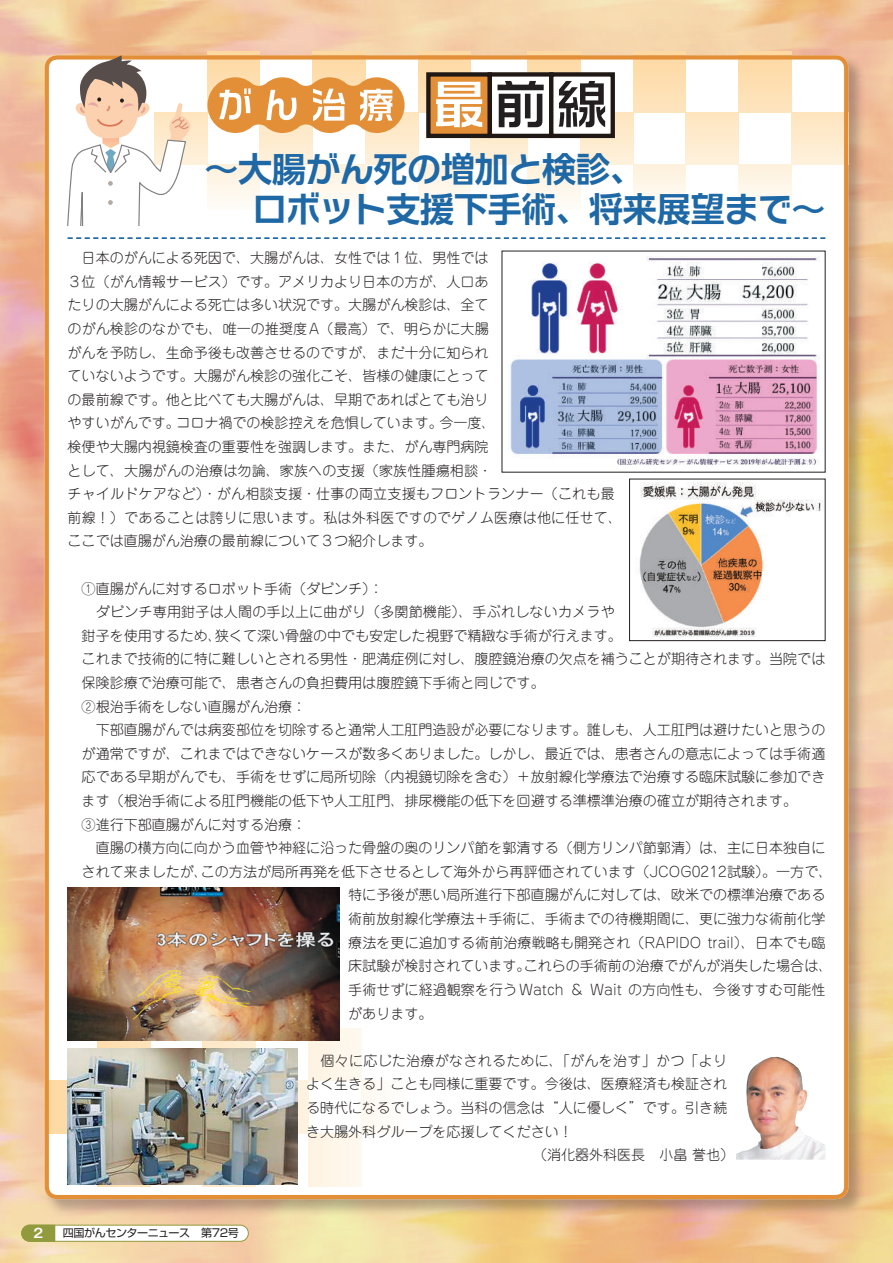
<style>
.page{position:relative;width:893px;height:1263px;background:#fff}
.page>*{position:absolute;margin:0;border:0;box-sizing:border-box;transform-origin:0 0}
.t1{font:700 34.05px/40.3px "UD Shin Go Pro De";letter-spacing:-.005em;color:#1e68a6}
.t2{font:300 14.1px/23.5px "Jun 101 Pro";color:#231f20}
.t3{font:300 14.1px "Jun 101 Pro";letter-spacing:.02em;color:#231f20}
.t4{font:700 12.75px "Gothic MB101 Pro De";color:#fff}
.t5{font:11.1px "Shin Go Pro";letter-spacing:-.04em;color:#231f20}
.s1{font-family:"Typelabo N Std De"}
</style>
<div class="page">
<img style="left:0;top:0;width:893px;height:1263px">
<div style="left:44px;top:54px;width:822px;height:1163px;background:#231f20;opacity:.3"></div>
<div style="left:45px;top:55px;width:803px;height:1144px;background:#fff;border-radius:13px"></div>
<div style="left:361px;top:1081px;width:53px;height:53px;background:#fefcf7"></div>
<div style="left:308px;top:1134px;width:53px;height:52px;background:#fef6e9"></div>
<div style="left:256px;top:1081px;width:52px;height:53px;background:linear-gradient(to bottom,#fef2e0,#fef2e0)"></div>
<svg style="left:203px;top:1184px;width:53px;height:2px"></svg>
<svg style="left:97px;top:1184px;width:53px;height:2px"></svg>
<div style="left:308px;top:1028px;width:53px;height:53px;background:#fef6e9"></div>
<div style="left:203px;top:1028px;width:53px;height:53px;background:#feebcd"></div>
<div style="left:97px;top:1028px;width:53px;height:53px;background:#fee0b4"></div>
<div style="left:45px;top:1081px;width:52px;height:53px;background:#fedaa5"></div>
<div style="left:471px;top:112px;width:57px;height:53px;background:#feeed5"></div>
<svg style="left:418px;top:51px;width:53px;height:61px"></svg>
<div style="left:365px;top:112px;width:53px;height:53px;background:linear-gradient(to right,#feeed5,#feebce)"></div>
<div style="left:313px;top:51px;width:52px;height:61px;background:#fedca9"></div>
<div style="left:260px;top:112px;width:53px;height:53px;background:#feedd3"></div>
<div style="left:207px;top:51px;width:53px;height:61px;background:#fedca9"></div>
<div style="left:418px;top:165px;width:53px;height:44px;background:linear-gradient(to right,#fef7eb,#fef7eb)"></div>
<div style="left:313px;top:165px;width:52px;height:44px;background:linear-gradient(to right,#fef7eb,#fef7eb)"></div>
<div style="left:207px;top:165px;width:53px;height:44px;background:linear-gradient(to right,#fef7eb,#fef7eb)"></div>
<div style="left:154px;top:112px;width:53px;height:53px;background:linear-gradient(to bottom,#fee5be,#fef1dc)"></div>
<div style="left:791px;top:112px;width:57px;height:53px;background:linear-gradient(to bottom,#fee5be,#fef1dc)"></div>
<svg style="left:739px;top:51px;width:52px;height:61px;background:#fedeb0"></svg>
<div style="left:686px;top:112px;width:53px;height:53px;background:linear-gradient(to right,#feebcd,#feebcd)"></div>
<svg style="left:633px;top:51px;width:53px;height:61px;background:#fedeb0"></svg>
<div style="left:580px;top:112px;width:53px;height:53px;background:linear-gradient(to bottom,#fee4be,#fef1dc)"></div>
<div style="left:528px;top:51px;width:52px;height:61px;background:#fedba8"></div>
<div style="left:739px;top:165px;width:52px;height:44px;background:linear-gradient(to right,#fef7eb,#fef7eb)"></div>
<div style="left:633px;top:165px;width:53px;height:44px;background:linear-gradient(to right,#fef7eb,#fef7eb)"></div>
<div style="left:528px;top:165px;width:52px;height:44px;background:linear-gradient(to right,#fef7eb,#fef7eb)"></div>
<div style="left:428px;top:74px;width:62px;height:62px;background:#e28f38"></div>
<div style="left:426px;top:72px;width:66px;height:66px;border:4px solid #201814"></div>
<svg style="left:436px;top:82px;width:46px;height:45px"></svg>
<div style="left:490px;top:74px;width:61px;height:62px;background:#fff"></div>
<div style="left:488px;top:72px;width:65px;height:66px;border:4px solid #201814"></div>
<svg style="left:497px;top:81px;width:47px;height:46px"></svg>
<div style="left:551px;top:74px;width:62px;height:62px;background:#fff"></div>
<div style="left:549px;top:72px;width:66px;height:66px;border:4px solid #201814"></div>
<svg style="left:559px;top:81px;width:46px;height:46px"></svg>
<svg style="left:207px;top:77px;width:198px;height:56px"></svg>
<div style="left:45px;top:55px;width:803px;height:1144px;border:4px solid #e28f38;border-radius:11px"></div>
<div style="left:22px;top:1225px;width:226px;height:16px;background:#fff;border-radius:8px"></div>
<div style="left:21px;top:1225px;width:228px;height:17px;border:1px solid #919a3c;border-radius:8px"></div>
<svg style="left:21px;top:1225px;width:34px;height:17px"></svg>
<svg style="left:66px;top:55px;width:127px;height:170px"></svg>
<svg style="left:68px;top:237px;width:757px;height:2px"></svg>
<img style="left:639px;top:483px;width:182px;height:153px">
<div style="left:629px;top:479px;width:196px;height:162px;border:1px solid #231f20"></div>
<img style="left:510px;top:257px;width:309px;height:208px">
<img style="left:68px;top:888px;width:272px;height:153px">
<img style="left:68px;top:1048px;width:229px;height:136px">
<img style="left:736px;top:1057px;width:89px;height:103px">
<h1 class="t1" style="left:253px;top:148px;width:574px;text-indent:-48px">～大腸<span class="s1">がん</span>死<span class="s1">の</span>増加<span class="s1">と</span>検診、<br><span class="s1">ロボット</span>支援下手術、将来展望<span class="s1">まで</span>～</h1>
<p class="t2" style="left:68px;top:244px;width:556px">　日本のがんによる死因で、大腸がんは、女性では１位、男性では<br>３位（がん情報サービス）です。アメリカより日本の方が、人口あ<br>たりの大腸がんによる死亡は多い状況です。大腸がん検診は、全て<br>のがん検診のなかでも、唯一の推奨度A（最高）で、明らかに大腸<br>がんを予防し、生命予後も改善させるのですが、まだ十分に知られ<br>ていないようです。大腸がん検診の強化こそ、皆様の健康にとって<br>の最前線です。他と比べても大腸がんは、早期であればとても治り<br>やすいがんです。コロナ禍での検診控えを危惧しています。今一度、<br>検便や大腸内視鏡検査の重要性を強調します。また、がん専門病院<br>として、大腸がんの治療は勿論、家族への支援（家族性腫瘍相談・<br>チャイルドケアなど）・がん相談支援・仕事の両立支援もフロントランナー（これも最前線！）であることは誇りに思います。私は外科医ですのでゲノム医療は他に任せて、ここでは直腸がん治療の最前線について３つ紹介します。</p>
<p class="t2" style="left:68px;top:575px;width:317px">　①直腸がんに対するロボット手術（ダビンチ）：</p>
<p class="t2" style="left:82px;top:598px;width:535px">　ダビンチ専用鉗子は人間の手以上に曲がり（多関節機能）、手ぶれしないカメラや</p>
<p class="t2" style="left:82px;top:622px;width:542px">鉗子を使用するため、狭くて深い骨盤の中でも安定した視野で精緻な手術が行えます。</p>
<p class="t2" style="left:82px;top:646px;width:745px">これまで技術的に特に難しいとされる男性・肥満症例に対し、腹腔鏡治療の欠点を補うことが期待されます。当院では</p>
<p class="t2" style="left:82px;top:669px;width:465px">保険診療で治療可能で、患者さんの負担費用は腹腔鏡下手術と同じです。</p>
<p class="t2" style="left:68px;top:693px;width:240px">　②根治手術をしない直腸がん治療：</p>
<p class="t2" style="left:82px;top:716px;width:745px">　下部直腸がんでは病変部位を切除すると通常人工肛門造設が必要になります。誰しも、人工肛門は避けたいと思うの</p>
<p class="t2" style="left:82px;top:740px;width:745px">が通常ですが、これまではできないケースが数多くありました。しかし、最近では、患者さんの意志によっては手術適</p>
<p class="t2" style="left:82px;top:764px;width:745px">応である早期がんでも、手術をせずに局所切除（内視鏡切除を含む）＋放射線化学療法で治療する臨床試験に参加でき</p>
<p class="t2" style="left:82px;top:787px;width:717px">ます（根治手術による肛門機能の低下や人工肛門、排尿機能の低下を回避する準標準治療の確立が期待されます。</p>
<p class="t2" style="left:68px;top:811px;width:240px">　③進行下部直腸がんに対する治療：</p>
<p class="t2" style="left:82px;top:834px;width:745px">　直腸の横方向に向かう血管や神経に沿った骨盤の奥のリンパ節を郭清する（側方リンパ節郭清）は、主に日本独自に</p>
<p class="t2" style="left:82px;top:858px;width:752px">されて来ましたが、この方法が局所再発を低下させるとして海外から再評価されています（JCOG0212試験）。一方で、</p>
<p class="t2" style="left:348px;top:882px;width:479px">特に予後が悪い局所進行下部直腸がんに対しては、欧米での標準治療である</p>
<p class="t2" style="left:348px;top:905px;width:479px">術前放射線化学療法＋手術に、手術までの待機期間に、更に強力な術前化学</p>
<p class="t2" style="left:348px;top:929px;width:479px">療法を更に追加する術前治療戦略も開発され（RAPIDO trail）、日本でも臨</p>
<p class="t2" style="left:348px;top:952px;width:486px">床試験が検討されています。これらの手術前の治療でがんが消失した場合は、</p>
<p class="t2" style="left:348px;top:976px;width:479px">手術せずに経過観察を行うWatch ＆ Wait の方向性も、今後すすむ可能性</p>
<p class="t2" style="left:348px;top:1000px;width:86px">があります。</p>
<p class="t3" style="left:306px;top:1049px;width:422px">　個々に応じた治療がなされるために、「がんを治す」かつ「より</p>
<p class="t2" style="left:306px;top:1070px;width:422px">よく生きる」ことも同様に重要です。今後は、医療経済も検証され</p>
<p class="t2" style="left:306px;top:1094px;width:422px">る時代になるでしょう。当科の信念は“人に優しく”です。引き続</p>
<p class="t2" style="left:306px;top:1118px;width:268px">き大腸外科グループを応援してください！</p>
<p class="t2" style="left:533px;top:1141px;width:203px">（消化器外科医長　小畠 誉也）</p>
<p class="t4" style="left:33px;top:1222px;width:11px">2</p>
<p class="t5" style="left:63px;top:1224px;width:177px">四国がんセンターニュース　第72号</p>
</div>
